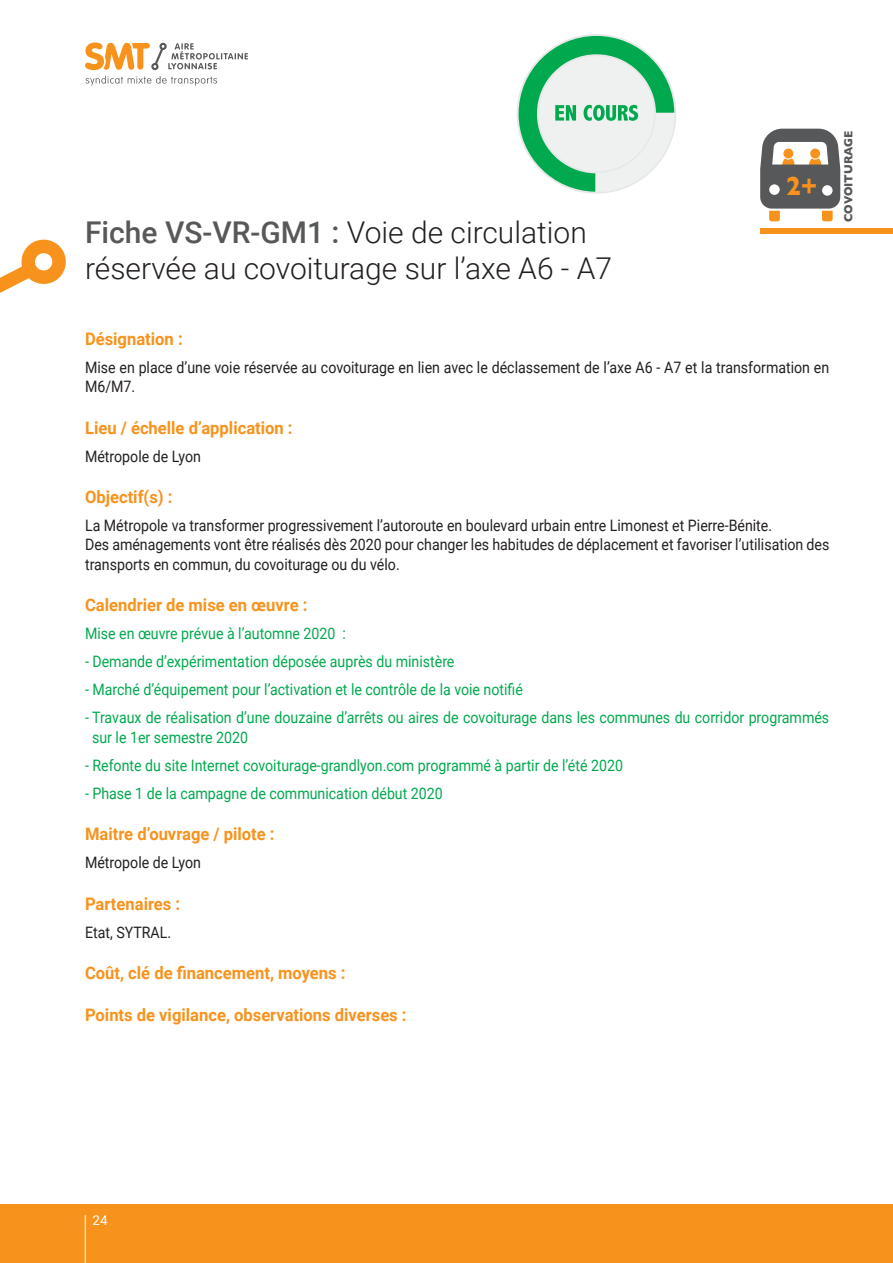
<style>
.page{position:relative;width:893px;height:1263px;background:#fff}
.page>*{position:absolute;margin:0;border:0;box-sizing:border-box;transform-origin:0 0}
.t1{font:300 30px/36px "Roboto";color:#231f20}
.t2{font:700 26.7px "Gill Sans";color:#f7931d;scale:.93 1}
.t3{font:700 17.25px "Roboto";color:#f7931d;scale:.96 1}
.t4{font:15.75px/19.5px "Roboto";color:#231f20;scale:.9 1}
.t5{font:15.75px/19.5px "Roboto";color:#00a94e;scale:.9 1}
.t6{font:13.5px "Roboto";color:#fff}
.t7{font:700 12px "Gill Sans";color:#57585a;scale:.93 1}
.s1{font-weight:500;color:#57585a}
</style>
<div class="page">
<div style="left:0;top:1204px;width:893px;height:59px;background:#f7931d"></div>
<svg style="left:85px;top:42px;width:163px;height:44px"></svg>
<hr style="left:85px;top:1215px;width:1px;height:48px;background:#fff">
<svg style="left:0;top:239px;width:66px;height:54px"></svg>
<div style="left:760px;top:229px;width:133px;height:5px;background:#f7931d"></div>
<svg style="left:760px;top:129px;width:80px;height:92px"></svg>
<svg style="left:517px;top:34px;width:159px;height:160px"></svg>
<h1 class="t1" style="left:85px;top:213px;width:529px"><span class="s1">Fiche VS-VR-GM1 :</span> Voie de circulation réservée au covoiturage sur l’axe A6 - A7</h1>
<h2 class="t2" style="left:786px;top:164px;width:35px">2+</h2>
<p class="t7" style="left:839px;top:222px;width:100px;rotate:-90deg">COVOITURAGE</p>
<p class="t3" style="left:85px;top:326px;width:103px">Désignation :</p>
<p class="t4" style="left:85px;top:357px;width:828px">Mise en place d’une voie réservée au covoiturage en lien avec le déclassement de l’axe A6 - A7 et la transformation en<br>M6/M7.</p>
<p class="t3" style="left:85px;top:415px;width:218px">Lieu / échelle d’application :</p>
<p class="t4" style="left:85px;top:446px;width:130px">Métropole de Lyon</p>
<p class="t3" style="left:85px;top:485px;width:93px">Objectif(s) :</p>
<p class="t4" style="left:85px;top:515px;width:828px">La Métropole va transformer progressivement l’autoroute en boulevard urbain entre Limonest et Pierre-Bénite.<br>Des aménagements vont être réalisés dès 2020 pour changer les habitudes de déplacement et favoriser l’utilisation des transports en commun, du covoiturage ou du vélo.</p>
<p class="t3" style="left:85px;top:593px;width:233px">Calendrier de mise en œuvre :</p>
<p class="t5" style="left:85px;top:623px;width:291px">Mise en œuvre prévue à l’automne 2020 :</p>
<p class="t5" style="left:85px;top:651px;width:412px">- Demande d’expérimentation déposée auprès du ministère</p>
<p class="t5" style="left:85px;top:679px;width:488px">- Marché d’équipement pour l’activation et le contrôle de la voie notifié</p>
<p class="t5" style="left:92px;top:707px;width:820px;text-indent:-7px">- Travaux de réalisation d’une douzaine d’arrêts ou aires de covoiturage dans les communes du corridor programmés sur le 1er semestre 2020</p>
<p class="t5" style="left:85px;top:755px;width:599px">- Refonte du site Internet covoiturage-grandlyon.com programmé à partir de l’été 2020</p>
<p class="t5" style="left:85px;top:783px;width:399px">- Phase 1 de la campagne de communication début 2020</p>
<p class="t3" style="left:85px;top:822px;width:199px">Maitre d’ouvrage / pilote :</p>
<p class="t4" style="left:85px;top:852px;width:130px">Métropole de Lyon</p>
<p class="t3" style="left:85px;top:891px;width:101px">Partenaires :</p>
<p class="t4" style="left:85px;top:922px;width:97px">Etat, SYTRAL.</p>
<p class="t3" style="left:85px;top:961px;width:273px">Coût, clé de financement, moyens :</p>
<p class="t3" style="left:85px;top:1002px;width:336px">Points de vigilance, observations diverses :</p>
<p class="t6" style="left:92px;top:1210px;width:17px">24</p>
</div>
